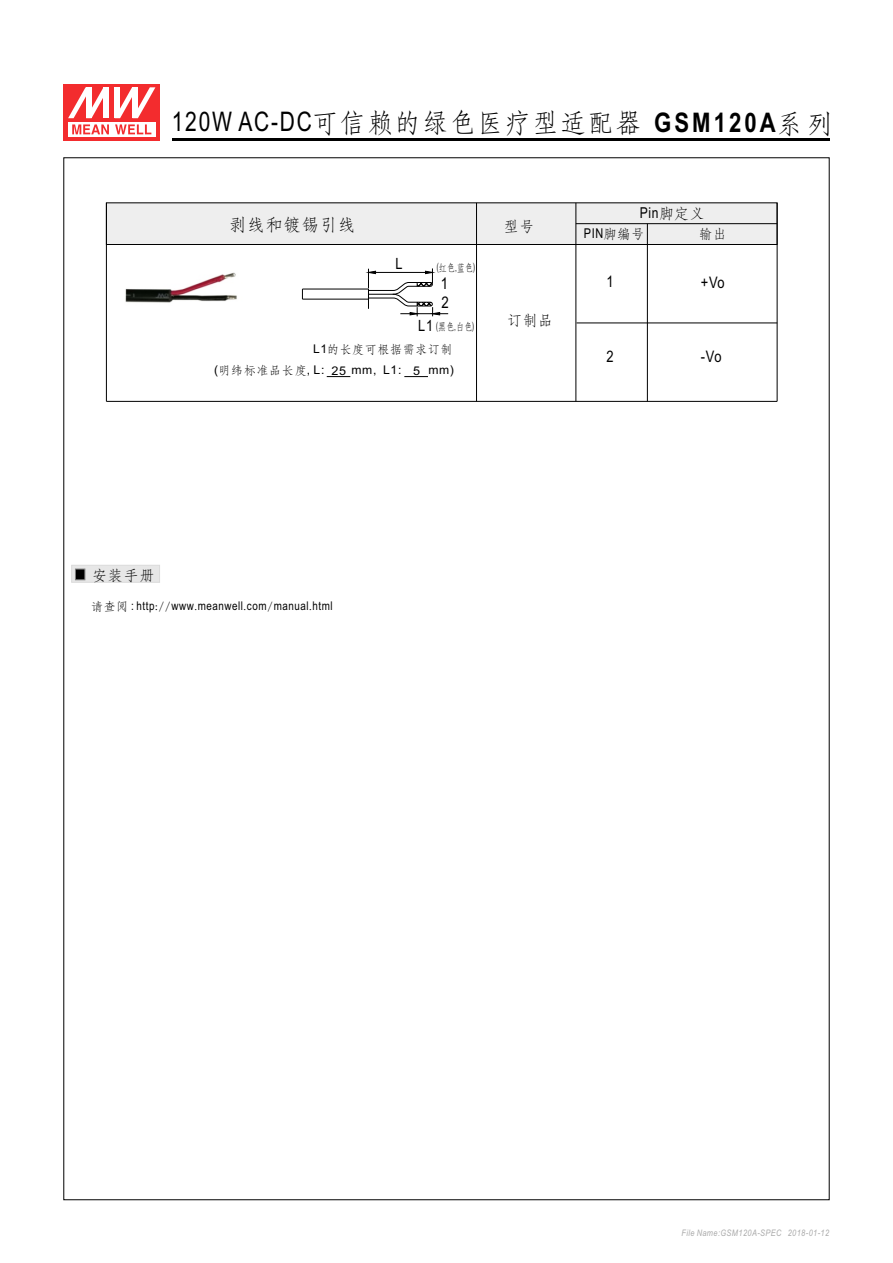
<style>
.page{position:relative;width:893px;height:1263px;background:#fff}
.page>*{position:absolute;margin:0;border:0;box-sizing:border-box;transform-origin:0 0}
.t1{font:27px "ST Fangsong";letter-spacing:.075em;color:#000;scale:.95 1}
.t2{font:700 27px "Arial Narrow";letter-spacing:.115em;color:#000}
.t3{font:17.55px "ST Fangsong";letter-spacing:.05em;color:#000}
.t4{font:16.05px "Arial Narrow";color:#000}
.t5{font:15.9px "Arial Narrow";color:#000}
.t6{font:15.45px "Arial Narrow";color:#000}
.t7{font:15px "ST Fangsong";letter-spacing:.05em;color:#000}
.t8{font:15px "Arial Narrow";color:#000}
.t9{font:13.5px "Arial Narrow";color:#000}
.t10{font:13.5px "ST Fangsong";color:#000}
.t11{font:12px "Arial Narrow";letter-spacing:.045em;color:#000}
.t12{font:12px/21.1px "ST Fangsong";letter-spacing:.05em;color:#000}
.t13{font:12px "Arial Unicode MS";letter-spacing:.055em;color:#000;scale:1.05 1}
.t14{font:12px "Arial Unicode MS";letter-spacing:.055em;color:#000}
.t15{font:10.5px "ST Fangsong";letter-spacing:.05em;color:#000;scale:.76 1}
.t16{font:italic 9px "Arial Narrow";letter-spacing:.045em;color:#aaa}
.s1{font-family:"Arial Narrow"}
.s2{font-family:"ST Fangsong";font-weight:400}
.s3{font-family:"Adobe Fangsong Std"}
.s4{font-family:"Arial Unicode MS"}
.s5{font-family:"ST Fangsong"}
</style>
<div class="page">
<img style="left:125px;top:272px;width:112px;height:31px">
<div style="left:106px;top:203px;width:671px;height:42px;background:#eee;border:1px solid #000"></div>
<hr style="left:576px;top:323px;width:201px;height:1px;background:#000">
<hr style="left:106px;top:203px;width:1px;height:198px;background:#000">
<hr style="left:777px;top:203px;width:1px;height:198px;background:#000">
<hr style="left:106px;top:401px;width:671px;height:1px;background:#000">
<hr style="left:576px;top:223px;width:201px;height:1px;background:#000">
<hr style="left:647px;top:224px;width:1px;height:177px;background:#000">
<hr style="left:302px;top:299px;width:66px;height:1px;background:#000">
<hr style="left:302px;top:289px;width:66px;height:1px;background:#000">
<hr style="left:400px;top:313px;width:48px;height:1px;background:#000">
<svg style="left:368px;top:268px;width:72px;height:48px"></svg>
<svg style="left:327px;top:376px;width:23px;height:1px"></svg>
<svg style="left:404px;top:376px;width:24px;height:1px"></svg>
<hr style="left:476px;top:203px;width:1px;height:198px;background:#000">
<hr style="left:576px;top:203px;width:1px;height:198px;background:#000">
<svg style="left:71px;top:565px;width:89px;height:18px;background:#d7d7d7"></svg>
<hr style="left:172px;top:139px;width:657px;height:2px;background:#000">
<div style="left:64px;top:84px;width:96px;height:56px;background:#f32c2e"></div>
<div style="left:68px;top:122px;width:88px;height:15px;background:#fff"></div>
<svg style="left:115px;top:124px;width:36px;height:10px"></svg>
<svg style="left:72px;top:124px;width:37px;height:10px"></svg>
<svg style="left:68px;top:87px;width:36px;height:31px"></svg>
<div style="left:86px;top:87px;width:5px;height:31px;background:#fff"></div>
<div style="left:104px;top:87px;width:5px;height:31px;background:#fff"></div>
<svg style="left:115px;top:87px;width:40px;height:31px"></svg>
<div style="left:132px;top:87px;width:5px;height:31px;background:#fff"></div>
<h1 class="t1" style="left:172px;top:109px;width:496px"><span class="s1">120W AC-DC</span>可信赖的绿色医疗型适配器</h1>
<h1 class="t2" style="left:654px;top:112px;width:181px">GSM120A<span class="s2">系列</span></h1>
<h2 class="t3" style="left:229px;top:216px;width:128px">剥线和镀锡引线</h2>
<p class="t6" style="left:396px;top:258px;width:9px">L</p>
<p class="t15" style="left:436px;top:262px;width:54px"><span class="s3">(</span>红色<span class="s3">,</span>蓝色<span class="s3">)</span></p>
<h3 class="t4" style="left:441px;top:277px;width:9px">1</h3>
<h3 class="t4" style="left:441px;top:296px;width:9px">2</h3>
<p class="t6" style="left:418px;top:320px;width:16px">L1</p>
<p class="t15" style="left:435px;top:321px;width:53px"><span class="s3">(</span>黑色<span class="s3">,</span>白色<span class="s3">)</span></p>
<p class="t12" style="left:214px;top:339px;width:240px;text-indent:99px"><span class="s4">L1</span>的长度可根据需求订制<span class="s4">(</span>明纬标准品长度<span class="s4">, L:</span></p>
<p class="t14" style="left:428px;top:366px;width:27px">mm)</p>
<p class="t13" style="left:331px;top:366px;width:68px">25 mm, L1:</p>
<p class="t13" style="left:413px;top:366px;width:8px">5</p>
<p class="t7" style="left:504px;top:219px;width:32px">型号</p>
<p class="t7" style="left:507px;top:313px;width:47px">订制品</p>
<p class="t8" style="left:640px;top:207px;width:66px">Pin<span class="s5">脚定义</span></p>
<p class="t9" style="left:584px;top:228px;width:62px">PIN<span class="s5">脚编号</span></p>
<p class="t10" style="left:699px;top:227px;width:29px">输出</p>
<h3 class="t5" style="left:606px;top:275px;width:9px">1</h3>
<h3 class="t5" style="left:701px;top:276px;width:26px">+Vo</h3>
<h3 class="t5" style="left:606px;top:350px;width:9px">2</h3>
<h3 class="t5" style="left:701px;top:351px;width:22px">-Vo</h3>
<p class="t7" style="left:92px;top:568px;width:64px">安装手册</p>
<p class="t11" style="left:91px;top:601px;width:243px"><span class="s5">请查阅</span> : http<span class="s5">://</span>www<span class="s5">.</span>meanwell<span class="s5">.</span>com<span class="s5">/</span>manual<span class="s5">.</span>html</p>
<p class="t16" style="left:681px;top:1229px;width:149px">File Name:GSM120A-SPEC 2018-01-12</p>
</div>
